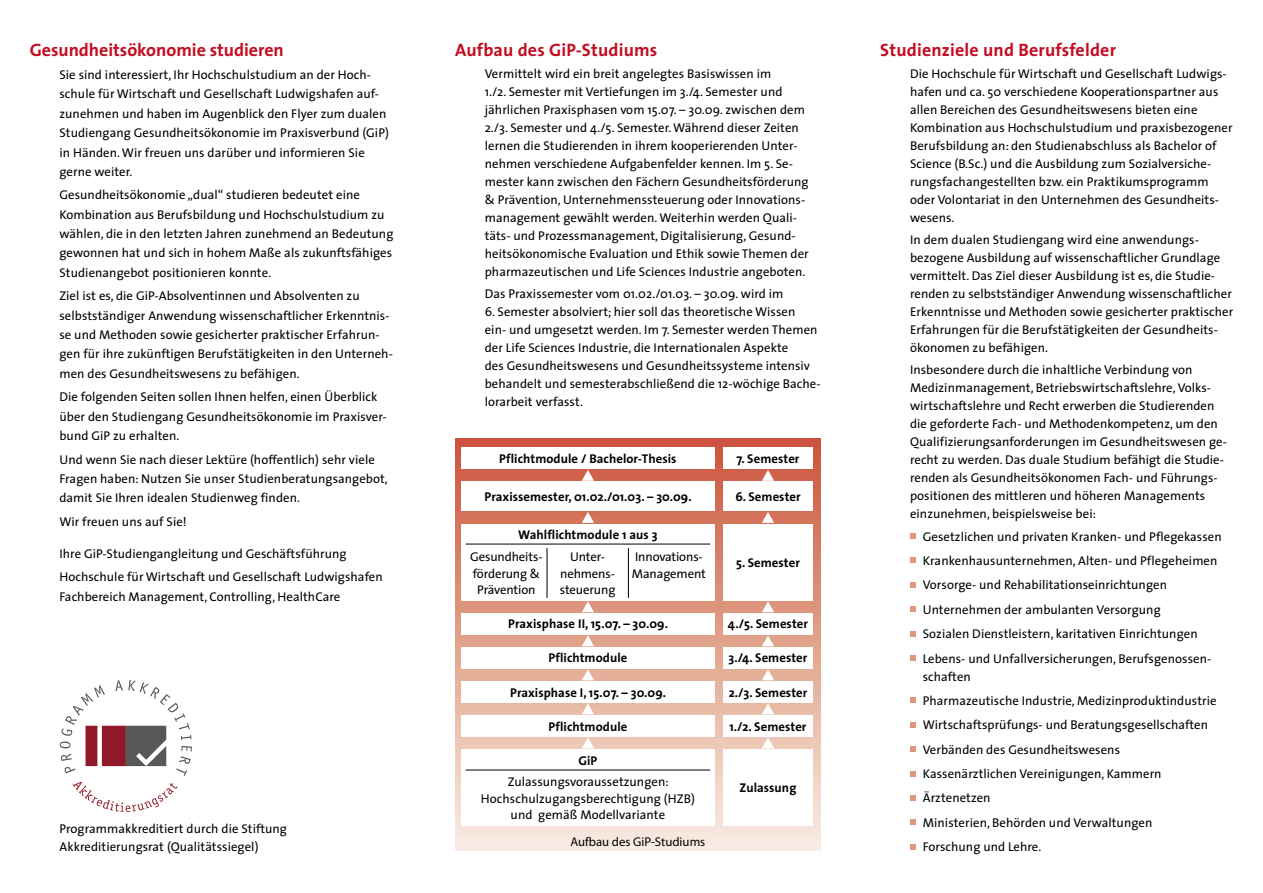
<style>
.page{position:relative;width:1263px;height:893px;background:#fff}
.page>*{position:absolute;margin:0;border:0;box-sizing:border-box;transform-origin:0 0}
.t1{font:700 18px "The Sans";letter-spacing:.01em;color:#c30d21}
.t2{font:12.75px/18px "The Sans";letter-spacing:.005em;color:#000}
.t3{font:700 12.75px "The Sans";letter-spacing:.005em;color:#000}
.t4{font:12.75px "Myriad Pro";color:#000}
</style>
<div class="page">
<svg style="left:455px;top:438px;width:366px;height:412px"></svg>
<svg style="left:910px;top:533px;width:5px;height:6px"></svg>
<svg style="left:910px;top:558px;width:5px;height:5px"></svg>
<svg style="left:910px;top:582px;width:5px;height:5px"></svg>
<svg style="left:910px;top:607px;width:5px;height:5px"></svg>
<svg style="left:910px;top:631px;width:5px;height:5px"></svg>
<svg style="left:910px;top:655px;width:5px;height:5px"></svg>
<svg style="left:910px;top:698px;width:5px;height:5px"></svg>
<svg style="left:910px;top:722px;width:5px;height:5px"></svg>
<svg style="left:910px;top:747px;width:5px;height:5px"></svg>
<svg style="left:910px;top:771px;width:5px;height:5px"></svg>
<svg style="left:910px;top:795px;width:5px;height:5px"></svg>
<svg style="left:910px;top:820px;width:5px;height:5px"></svg>
<svg style="left:910px;top:844px;width:5px;height:5px"></svg>
<div style="left:723px;top:749px;width:90px;height:77px;background:#fff"></div>
<div style="left:723px;top:715px;width:90px;height:22px;background:#fff"></div>
<div style="left:723px;top:681px;width:90px;height:21px;background:#fff"></div>
<div style="left:723px;top:647px;width:90px;height:21px;background:#fff"></div>
<div style="left:723px;top:482px;width:90px;height:29px;background:#fff"></div>
<div style="left:723px;top:613px;width:90px;height:21px;background:#fff"></div>
<div style="left:723px;top:448px;width:90px;height:21px;background:#fff"></div>
<div style="left:723px;top:524px;width:90px;height:76px;background:#fff"></div>
<div style="left:461px;top:749px;width:253px;height:77px;background:#fff"></div>
<hr style="left:466px;top:770px;width:244px;height:1px;background:#000">
<div style="left:461px;top:715px;width:253px;height:22px;background:#fff"></div>
<div style="left:461px;top:681px;width:253px;height:21px;background:#fff"></div>
<div style="left:461px;top:647px;width:253px;height:21px;background:#fff"></div>
<div style="left:461px;top:482px;width:253px;height:29px;background:#fff"></div>
<div style="left:461px;top:613px;width:253px;height:21px;background:#fff"></div>
<div style="left:461px;top:448px;width:253px;height:21px;background:#fff"></div>
<div style="left:461px;top:524px;width:253px;height:76px;background:#fff"></div>
<hr style="left:466px;top:544px;width:244px;height:1px;background:#000">
<hr style="left:547px;top:548px;width:1px;height:50px;background:#000">
<hr style="left:628px;top:548px;width:1px;height:50px;background:#000">
<svg style="left:582px;top:737px;width:12px;height:11px"></svg>
<svg style="left:762px;top:737px;width:12px;height:11px"></svg>
<svg style="left:582px;top:703px;width:12px;height:11px"></svg>
<svg style="left:762px;top:703px;width:12px;height:11px"></svg>
<svg style="left:582px;top:669px;width:12px;height:11px"></svg>
<svg style="left:762px;top:669px;width:12px;height:11px"></svg>
<svg style="left:582px;top:635px;width:12px;height:11px"></svg>
<svg style="left:762px;top:635px;width:12px;height:11px"></svg>
<svg style="left:582px;top:601px;width:12px;height:11px"></svg>
<svg style="left:762px;top:601px;width:12px;height:11px"></svg>
<svg style="left:582px;top:512px;width:12px;height:11px"></svg>
<svg style="left:762px;top:512px;width:12px;height:11px"></svg>
<svg style="left:582px;top:470px;width:12px;height:11px"></svg>
<svg style="left:762px;top:470px;width:12px;height:11px"></svg>
<svg style="left:60px;top:680px;width:132px;height:96px"></svg>
<svg style="left:73px;top:782px;width:105px;height:30px"></svg>
<h1 class="t1" style="left:30px;top:34px;width:256px">Gesundheitsökonomie studieren</h1>
<p class="t2" style="left:59px;top:65px;width:331px;line-height:19.4px">Sie sind interessiert, Ihr Hochschulstudium an der Hoch&shy;schule für Wirtschaft und Gesellschaft Ludwigshafen auf&shy;zunehmen und haben im Augenblick den Flyer zum dualen Studiengang Gesundheitsökonomie im Praxisverbund (GiP) in Händen. Wir freuen uns darüber und informieren Sie gerne weiter.</p>
<p class="t2" style="left:59px;top:185px;width:335px;line-height:19.4px">Gesundheitsökonomie „dual“ studieren bedeutet eine Kombination aus Berufsbildung und Hochschulstudium zu wählen, die in den letzten Jahren zunehmend an Bedeutung gewonnen hat und sich in hohem Maße als zukunftsfähiges Studienangebot positionieren konnte.</p>
<p class="t2" style="left:59px;top:286px;width:335px;line-height:19.4px">Ziel ist es, die GiP-Absolventinnen und Absolventen zu selbstständiger Anwendung wissenschaftlicher Erkenntnis&shy;se und Methoden sowie gesicherter praktischer Erfahrun&shy;gen für ihre zukünftigen Berufstätigkeiten in den Unterneh&shy;men des Gesundheitswesens zu befähigen.</p>
<p class="t2" style="left:59px;top:387px;width:329px;line-height:19.4px">Die folgenden Seiten sollen Ihnen helfen, einen Überblick über den Studiengang Gesundheitsökonomie im Praxisver&shy;bund GiP zu erhalten.</p>
<p class="t2" style="left:59px;top:449px;width:330px;line-height:19.4px">Und wenn Sie nach dieser Lektüre (hoffentlich) sehr viele<br>Fragen haben: Nutzen Sie unser Studienberatungsangebot, damit Sie Ihren idealen Studienweg finden.</p>
<p class="t2" style="left:59px;top:512px;width:129px">Wir freuen uns auf Sie!</p>
<p class="t2" style="left:59px;top:542px;width:325px;line-height:23.1px">Ihre GiP-Studiengangleitung und Geschäftsführung<br>Hochschule für Wirtschaft und Gesellschaft Ludwigshafen</p>
<p class="t2" style="left:59px;top:587px;width:282px">Fachbereich Management, Controlling, HealthCare</p>
<p class="t2" style="left:59px;top:819px;width:229px">Programmakkreditiert durch die Stiftung<br>Akkreditierungsrat (Qualitätssiegel)</p>
<h1 class="t1" style="left:455px;top:34px;width:204px">Aufbau des GiP-Studiums</h1>
<p class="t2" style="left:485px;top:64px;width:325px">Vermittelt wird ein breit angelegtes Basiswissen im<br>1./2. Semester mit Vertiefungen im 3./4. Semester und jährlichen Praxisphasen vom 15.07. – 30.09. zwischen dem 2./3. Semester und 4./5. Semester. Während dieser Zeiten lernen die Studierenden in ihrem kooperierenden Unter&shy;nehmen verschiedene Aufgabenfelder kennen. Im 5. Se&shy;mester kann zwischen den Fächern Gesundheitsförderung &amp; Prävention, Unternehmenssteuerung oder Innovations&shy;management gewählt werden. Weiterhin werden Quali&shy;täts- und Prozessmanagement, Digitalisierung, Gesund&shy;heitsökonomische Evaluation und Ethik sowie Themen der pharmazeutischen und Life Sciences Industrie angeboten.</p>
<p class="t2" style="left:485px;top:284px;width:300px">Das Praxissemester vom 01.02./01.03. – 30.09. wird im</p>
<p class="t2" style="left:485px;top:302px;width:337px">6. Semester absolviert; hier soll das theoretische Wissen<br>ein- und umgesetzt werden. Im 7. Semester werden Themen der Life Sciences Industrie, die Internationalen Aspekte<br>des Gesundheitswesens und Gesundheitssysteme intensiv behandelt und semesterabschließend die 12-wöchige Bache&shy;lorarbeit verfasst.</p>
<p class="t3" style="left:499px;top:448px;width:179px">Pflichtmodule / Bachelor-Thesis</p>
<p class="t3" style="left:485px;top:486px;width:209px">Praxissemester, 01.02./01.03. – 30.09.</p>
<p class="t3" style="left:518px;top:524px;width:141px">Wahlflichtmodule 1 aus 3</p>
<p class="t2" style="left:470px;top:548px;width:74px;line-height:16.5px;text-align:center">Gesundheits&shy;förderung &amp;<br>Prävention</p>
<p class="t2" style="left:560px;top:548px;width:57px;line-height:16.5px;text-align:center">Unter&shy;nehmens&shy;steuerung</p>
<p class="t2" style="left:632px;top:548px;width:75px;line-height:16.5px">Innovations-<br>Management</p>
<p class="t3" style="left:508px;top:613px;width:161px">Praxisphase II, 15.07. – 30.09.</p>
<p class="t3" style="left:548px;top:647px;width:80px">Pflichtmodule</p>
<p class="t3" style="left:510px;top:681px;width:157px">Praxisphase I, 15.07. – 30.09.</p>
<p class="t3" style="left:548px;top:716px;width:80px">Pflichtmodule</p>
<p class="t3" style="left:578px;top:750px;width:20px">GiP</p>
<p class="t2" style="left:481px;top:773px;width:215px;line-height:16.5px;text-align:center">Zulassungsvoraussetzungen:<br>Hochschulzugangsberechtigung (HZB) und gemäß Modellvariante</p>
<p class="t4" style="left:570px;top:834px;width:136px">Aufbau des GiP-Studiums</p>
<p class="t3" style="left:736px;top:448px;width:65px">7. Semester</p>
<p class="t3" style="left:735px;top:486px;width:67px">6. Semester</p>
<p class="t3" style="left:736px;top:552px;width:65px">5. Semester</p>
<p class="t3" style="left:728px;top:613px;width:82px">4./5. Semester</p>
<p class="t3" style="left:728px;top:647px;width:80px">3./4. Semester</p>
<p class="t3" style="left:729px;top:681px;width:80px">2./3. Semester</p>
<p class="t3" style="left:729px;top:716px;width:78px">1./2. Semester</p>
<p class="t3" style="left:739px;top:777px;width:58px">Zulassung</p>
<h1 class="t1" style="left:880px;top:34px;width:237px">Studienziele und Berufsfelder</h1>
<p class="t2" style="left:910px;top:64px;width:324px">Die Hochschule für Wirtschaft und Gesellschaft Ludwigs&shy;hafen und ca. 50 verschiedene Kooperationspartner aus allen Bereichen des Gesundheitswesens bieten eine Kombination aus Hochschulstudium und praxisbezogener Berufsbildung an: den Studienabschluss als Bachelor of Science (B.Sc.) und die Ausbildung zum Sozialversiche&shy;rungsfachangestellten bzw. ein Praktikumsprogramm oder Volontariat in den Unternehmen des Gesundheits&shy;wesens.</p>
<p class="t2" style="left:910px;top:230px;width:325px">In dem dualen Studiengang wird eine anwendungs&shy;bezogene Ausbildung auf wissenschaftlicher Grundlage vermittelt. Das Ziel dieser Ausbildung ist es, die Studie&shy;renden zu selbstständiger Anwendung wissenschaftlicher Erkenntnisse und Methoden sowie gesicherter praktischer Erfahrungen für die Berufstätigkeiten der Gesundheits&shy;ökonomen zu befähigen.</p>
<p class="t2" style="left:910px;top:361px;width:318px">Insbesondere durch die inhaltliche Verbindung von Medizinmanagement, Betriebswirtschaftslehre, Volks&shy;wirtschaftslehre und Recht erwerben die Studierenden die geforderte Fach- und Methodenkompetenz, um den Qualifizierungsanforderungen im Gesundheitswesen ge&shy;recht zu werden. Das duale Studium befähigt die Studie&shy;renden als Gesundheitsökonomen Fach- und Führungs&shy;positionen des mittleren und höheren Managements einzunehmen, beispielsweise bei:</p>
<p class="t2" style="left:923px;top:524px;width:300px;line-height:24.5px">Gesetzlichen und privaten Kranken- und Pflegekassen Krankenhausunternehmen, Alten- und Pflegeheimen Vorsorge- und Rehabilitationseinrichtungen Unternehmen der ambulanten Versorgung<br>Sozialen Dienstleistern, karitativen Einrichtungen Lebens- und Unfallversicherungen, Berufsgenossen-</p>
<p class="t2" style="left:923px;top:664px;width:295px;line-height:24.5px">schaften<br>Pharmazeutische Industrie, Medizinproduktindustrie Wirtschaftsprüfungs- und Beratungsgesellschaften Verbänden des Gesundheitswesens Kassenärztlichen Vereinigungen, Kammern Ärztenetzen<br>Ministerien, Behörden und Verwaltungen<br>Forschung und Lehre.</p>
</div>
